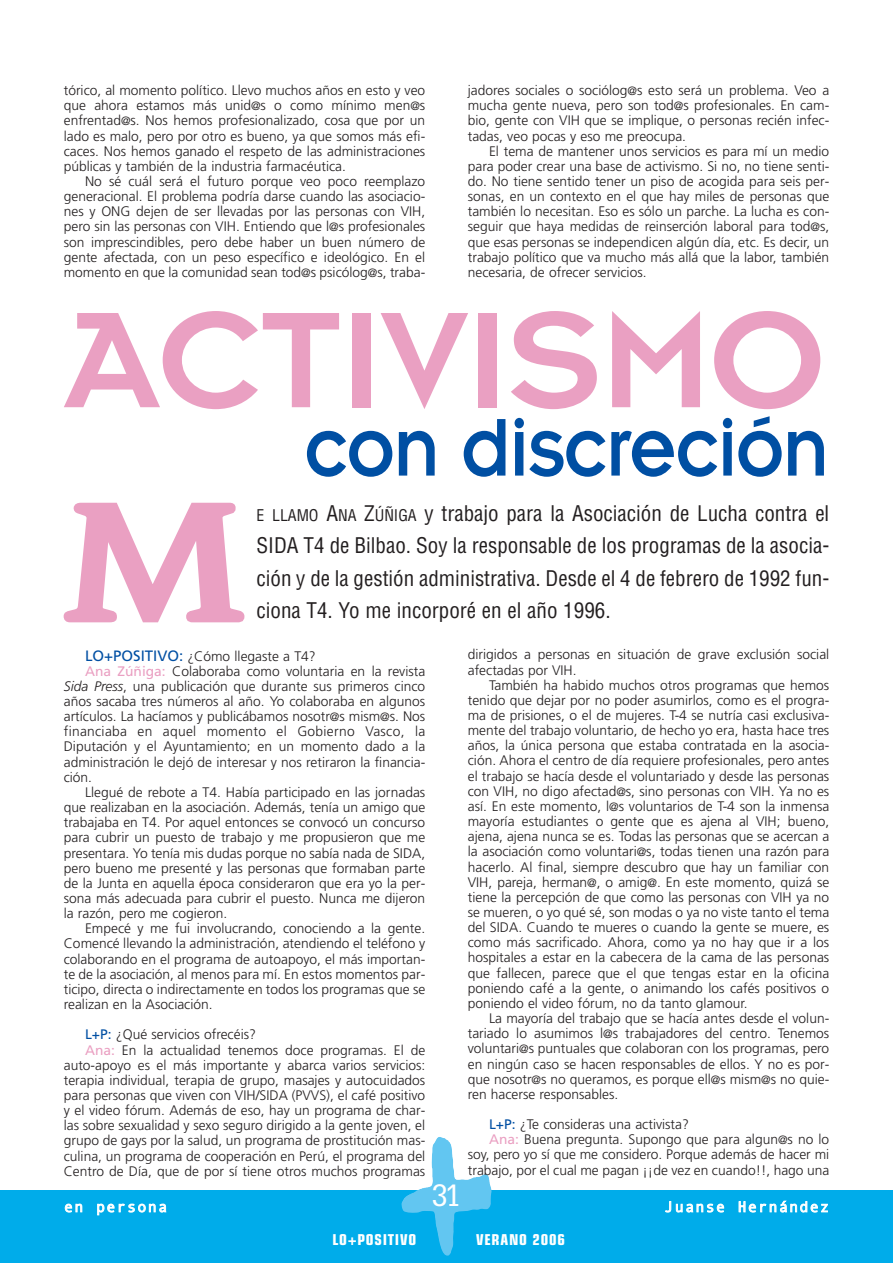
<style>
.page{position:relative;width:893px;height:1263px;background:#fff}
.page>*{position:absolute;margin:0;border:0;box-sizing:border-box;transform-origin:0 0}
.t1{font:700 160.5px "Weidemann";color:#eaa0c2;scale:1.2 1}
.t2{font:150px "Insignia";letter-spacing:-.015em;color:#eaa0c2;scale:1.05 1}
.t3{font:90px "Insignia";letter-spacing:-.015em;color:#004fa3;scale:.9 1}
.t4{font:30px "Glypha";color:#fff}
.t5{font:21px/32.4px "Switzerland Condensed";color:#231f20;text-align:justify}
.t6{font:15px "Monotypecom";letter-spacing:.085em;color:#fff}
.t7{font:700 condensed 15px "Eurostile";letter-spacing:.05em;color:#fff}
.t8{font:300 13.8px/15.1px "Frutiger";color:#231f20;text-align:justify}
.t9{font:300 13.8px "Frutiger";letter-spacing:.02em;color:#231f20}
.s1{font-size:12px}
.s2{font-size:15.75px}
.s3{font-weight:400;font-size:15px;color:#004fa3}
.s4{font-weight:400;color:#eaa0c2}
.s5{font-style:italic}
.s6{font-weight:400;color:#004fa3}
</style>
<div class="page">
<div style="left:0;top:1190px;width:893px;height:73px;background:#00acea"></div>
<img style="left:401px;top:1137px;width:91px;height:119px">
<p class="t8" style="left:64px;top:84px;width:363px">tórico, al momento político. Llevo muchos años en esto y veo que ahora estamos más unid<span class="s1">@</span>s o como mínimo men<span class="s1">@</span>s enfrentad<span class="s1">@</span>s. Nos hemos profesionalizado, cosa que por un lado es malo, pero por otro es bueno, ya que somos más efi&shy;caces. Nos hemos ganado el respeto de las administraciones públicas y también de la industria farmacéutica.</p>
<p class="t8" style="left:64px;top:175px;width:363px;text-indent:21px">No sé cuál será el futuro porque veo poco reemplazo generacional. El problema podría darse cuando las asociacio&shy;nes y ONG dejen de ser llevadas por las personas con VIH, pero sin las personas con VIH. Entiendo que l<span class="s1">@</span>s profesionales son imprescindibles, pero debe haber un buen número de gente afectada, con un peso específico e ideológico. En el momento en que la comunidad sean tod<span class="s1">@</span>s psicólog<span class="s1">@</span>s, traba-</p>
<p class="t8" style="left:468px;top:84px;width:363px">jadores sociales o sociólog<span class="s1">@</span>s esto será un problema. Veo a mucha gente nueva, pero son tod<span class="s1">@</span>s profesionales. En cam&shy;bio, gente con VIH que se implique, o personas recién infec&shy;tadas, veo pocas y eso me preocupa.</p>
<p class="t8" style="left:468px;top:144px;width:363px;text-indent:21px">El tema de mantener unos servicios es para mí un medio para poder crear una base de activismo. Si no, no tiene senti&shy;do. No tiene sentido tener un piso de acogida para seis per&shy;sonas, en un contexto en el que hay miles de personas que también lo necesitan. Eso es sólo un parche. La lucha es con&shy;seguir que haya medidas de reinserción laboral para tod<span class="s1">@</span>s, que esas personas se independicen algún día, etc. Es decir, un trabajo político que va mucho más allá que la labor, también necesaria, de ofrecer servicios.</p>
<h2 class="t2" style="left:64px;top:313px;width:727px">ACTIVISMO</h2>
<h3 class="t3" style="left:304px;top:419px;width:584px">con discreción</h3>
<h3 class="t5" style="left:256px;top:499px;width:574px"><span class="s2">E LLAMO</span> A<span class="s2">NA</span> Z<span class="s2">ÚÑIGA</span> y trabajo para la Asociación de Lucha contra el SIDA T4 de Bilbao. Soy la responsable de los programas de la asocia&shy;ción y de la gestión administrativa. Desde el 4 de febrero de 1992 fun-</h3>
<h1 class="t1" style="left:67px;top:505px;width:147px">M</h1>
<h3 class="t5" style="left:256px;top:596px;width:355px">ciona T4. Yo me incorporé en el año 1996.</h3>
<p class="t8" style="left:85px;top:649px;width:232px"><span class="s3">LO+POSITIVO:</span> ¿Cómo llegaste a T4?</p>
<p class="t8" style="left:85px;top:664px;width:342px"><span class="s4">Ana Zúñiga:</span> Colaboraba como voluntaria en la revista</p>
<p class="t8" style="left:64px;top:679px;width:363px"><span class="s5">Sida Press</span>, una publicación que durante sus primeros cinco</p>
<p class="t8" style="left:64px;top:695px;width:363px">años sacaba tres números al año. Yo colaboraba en algunos</p>
<p class="t8" style="left:64px;top:710px;width:363px">artículos. La hacíamos y publicábamos nosotr<span class="s1">@</span>s mism<span class="s1">@</span>s. Nos</p>
<p class="t9" style="left:64px;top:726px;width:363px">financiaba en aquel momento el Gobierno Vasco, la</p>
<p class="t8" style="left:64px;top:740px;width:363px">Diputación y el Ayuntamiento; en un momento dado a la</p>
<p class="t8" style="left:64px;top:755px;width:363px">administración le dejó de interesar y nos retiraron la financia-</p>
<p class="t8" style="left:64px;top:770px;width:30px">ción.</p>
<p class="t8" style="left:85px;top:785px;width:342px">Llegué de rebote a T4. Había participado en las jornadas</p>
<p class="t8" style="left:64px;top:801px;width:363px">que realizaban en la asociación. Además, tenía un amigo que</p>
<p class="t8" style="left:64px;top:816px;width:363px">trabajaba en T4. Por aquel entonces se convocó un concurso</p>
<p class="t8" style="left:64px;top:831px;width:363px">para cubrir un puesto de trabajo y me propusieron que me</p>
<p class="t8" style="left:64px;top:846px;width:363px">presentara. Yo tenía mis dudas porque no sabía nada de SIDA,</p>
<p class="t8" style="left:64px;top:861px;width:363px">pero bueno me presenté y las personas que formaban parte</p>
<p class="t8" style="left:64px;top:876px;width:363px">de la Junta en aquella época consideraron que era yo la per-</p>
<p class="t8" style="left:64px;top:891px;width:363px">sona más adecuada para cubrir el puesto. Nunca me dijeron</p>
<p class="t8" style="left:64px;top:907px;width:165px">la razón, pero me cogieron.</p>
<p class="t8" style="left:85px;top:922px;width:342px">Empecé y me fui involucrando, conociendo a la gente.</p>
<p class="t8" style="left:64px;top:937px;width:363px">Comencé llevando la administración, atendiendo el teléfono y</p>
<p class="t8" style="left:64px;top:952px;width:363px">colaborando en el programa de autoapoyo, el más importan-</p>
<p class="t8" style="left:64px;top:967px;width:363px">te de la asociación, al menos para mí. En estos momentos par-</p>
<p class="t8" style="left:64px;top:982px;width:363px">ticipo, directa o indirectamente en todos los programas que se</p>
<p class="t8" style="left:64px;top:998px;width:150px">realizan en la Asociación.</p>
<p class="t8" style="left:85px;top:1028px;width:172px"><span class="s6">L+P:</span> ¿Qué servicios ofrecéis?</p>
<p class="t8" style="left:85px;top:1043px;width:342px"><span class="s4">Ana:</span> En la actualidad tenemos doce programas. El de</p>
<p class="t8" style="left:64px;top:1058px;width:363px">auto-apoyo es el más importante y abarca varios servicios:</p>
<p class="t8" style="left:64px;top:1073px;width:363px">terapia individual, terapia de grupo, masajes y autocuidados</p>
<p class="t8" style="left:64px;top:1088px;width:363px">para personas que viven con VIH/SIDA (PVVS), el café positivo</p>
<p class="t8" style="left:64px;top:1104px;width:363px">y el video fórum. Además de eso, hay un programa de char-</p>
<p class="t8" style="left:64px;top:1119px;width:363px">las sobre sexualidad y sexo seguro dirigido a la gente joven, el</p>
<p class="t8" style="left:64px;top:1134px;width:363px">grupo de gays por la salud, un programa de prostitución mas-</p>
<p class="t8" style="left:64px;top:1149px;width:363px">culina, un programa de cooperación en Perú, el programa del</p>
<p class="t8" style="left:64px;top:1164px;width:363px">Centro de Día, que de por sí tiene otros muchos programas</p>
<p class="t6" style="left:64px;top:1201px;width:105px">en persona</p>
<h3 class="t4" style="left:431px;top:1184px;width:32px">31</h3>
<p class="t8" style="left:468px;top:648px;width:363px">dirigidos a personas en situación de grave exclusión social afectadas por VIH.</p>
<p class="t8" style="left:468px;top:678px;width:363px;text-indent:21px">También ha habido muchos otros programas que hemos tenido que dejar por no poder asumirlos, como es el progra&shy;ma de prisiones, o el de mujeres. T-4 se nutría casi exclusiva&shy;mente del trabajo voluntario, de hecho yo era, hasta hace tres años, la única persona que estaba contratada en la asocia&shy;ción. Ahora el centro de día requiere profesionales, pero antes el trabajo se hacía desde el voluntariado y desde las personas con VIH, no digo afectad<span class="s1">@</span>s, sino personas con VIH. Ya no es así. En este momento, l<span class="s1">@</span>s voluntarios de T-4 son la inmensa mayoría estudiantes o gente que es ajena al VIH; bueno, ajena, ajena nunca se es. Todas las personas que se acercan a la asociación como voluntari<span class="s1">@</span>s, todas tienen una razón para hacerlo. Al final, siempre descubro que hay un familiar con VIH, pareja, herman<span class="s1">@</span>, o amig<span class="s1">@</span>. En este momento, quizá se tiene la percepción de que como las personas con VIH ya no se mueren, o yo qué sé, son modas o ya no viste tanto el tema del SIDA. Cuando te mueres o cuando la gente se muere, es como más sacrificado. Ahora, como ya no hay que ir a los hospitales a estar en la cabecera de la cama de las personas que fallecen, parece que el que tengas estar en la oficina poniendo café a la gente, o animando los cafés positivos o poniendo el video fórum, no da tanto glamour.</p>
<p class="t8" style="left:468px;top:1012px;width:363px;text-indent:21px">La mayoría del trabajo que se hacía antes desde el volun&shy;tariado lo asumimos l<span class="s1">@</span>s trabajadores del centro. Tenemos voluntari<span class="s1">@</span>s puntuales que colaboran con los programas, pero en ningún caso se hacen responsables de ellos. Y no es por&shy;que nosotr<span class="s1">@</span>s no queramos, es porque ell<span class="s1">@</span>s mism<span class="s1">@</span>s no quie&shy;ren hacerse responsables.</p>
<p class="t8" style="left:489px;top:1118px;width:201px"><span class="s6">L+P:</span> ¿Te consideras una activista?</p>
<p class="t8" style="left:489px;top:1133px;width:342px"><span class="s4">Ana:</span> Buena pregunta. Supongo que para algun<span class="s1">@</span>s no lo</p>
<p class="t8" style="left:468px;top:1148px;width:363px">soy, pero yo sí que me considero. Porque además de hacer mi</p>
<p class="t8" style="left:468px;top:1163px;width:363px">trabajo, por el cual me pagan ¡¡de vez en cuando!!, hago una</p>
<p class="t6" style="left:664px;top:1201px;width:166px">Juanse Hernández</p>
<p class="t7" style="left:332px;top:1234px;width:85px">LO+POSITIVO</p>
<p class="t7" style="left:476px;top:1234px;width:90px">VERANO 2006</p>
</div>
